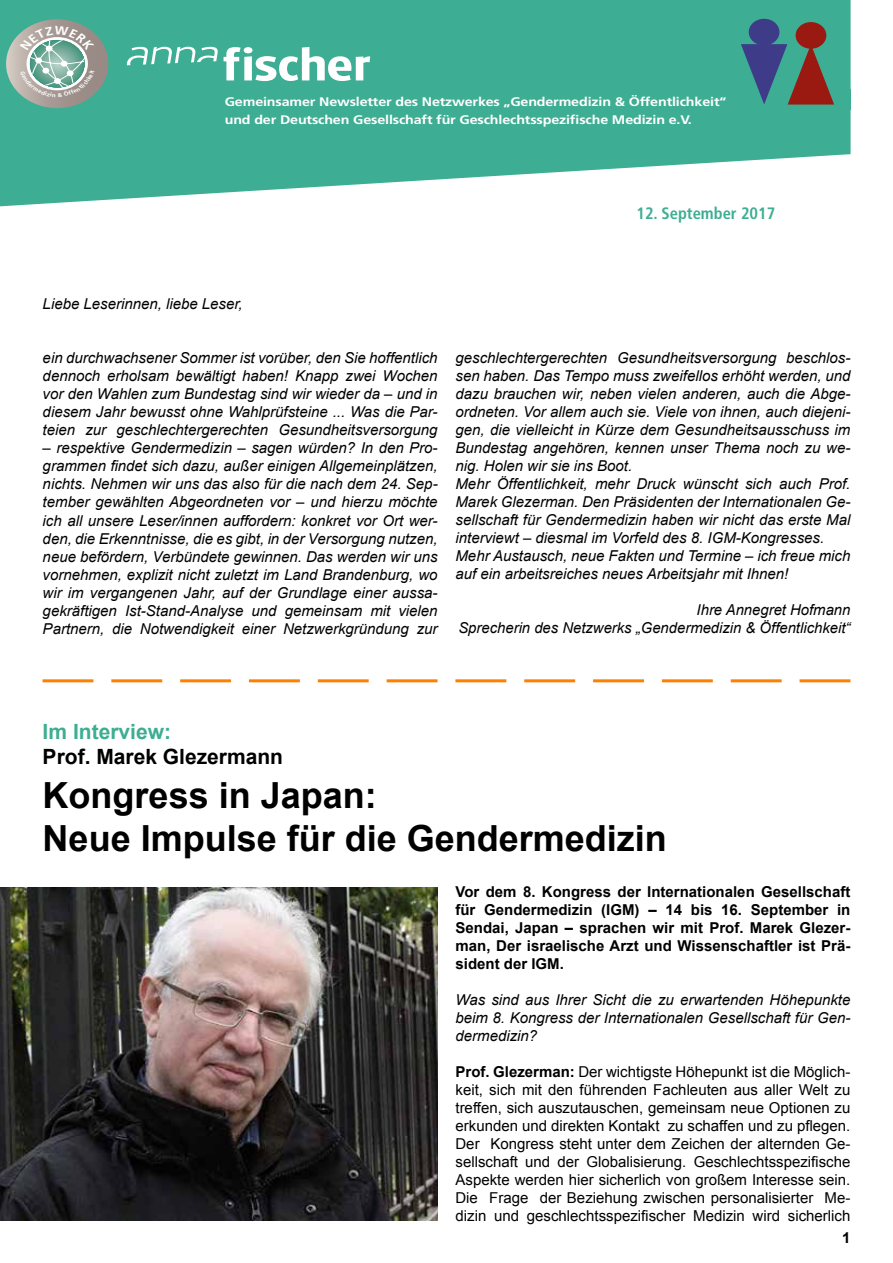
<style>
.page{position:relative;width:893px;height:1263px;background:#fff}
.page>*{position:absolute;margin:0;border:0;box-sizing:border-box;transform-origin:0 0}
.t1{font:700 36px/43.2px "Arial";color:#000}
.t2{font:700 21px "Arial";color:#000}
.t3{font:700 21px "Arial";color:#3dae93}
.t4{font:700 condensed 16.5px "Frutiger";color:#3dae93}
.t5{font:italic 15px/18px "Arial";color:#000;text-align:justify}
.t6{font:15px/18px "Arial";color:#000;text-align:justify}
.t7{font:700 15px/18px "Arial";color:#000;text-align:justify}
.t8{font:700 12.45px/17.9px "Frutiger";letter-spacing:-.01em;color:#fff;scale:1.15 1}
.s1{font-weight:700}
</style>
<div class="page">
<svg style="left:43px;top:679px;width:807px;height:3px"></svg>
<svg style="left:0;top:0;width:851px;height:206px;fill:#3dae93"></svg>
<svg style="left:224px;top:47px;width:146px;height:34px"></svg>
<svg style="left:127px;top:47px;width:91px;height:18px"></svg>
<div style="left:225px;top:96px;width:592px;height:45px;background:#3dae93"></div>
<div style="left:749px;top:19px;width:30px;height:26px;background:#3e3c88;border-radius:50%"></div>
<div style="left:796px;top:22px;width:30px;height:27px;background:#9a1a12;border-radius:50%"></div>
<svg style="left:741px;top:44px;width:108px;height:61px;background:#527272"></svg>
<div style="left:838px;top:89px;width:13px;height:21px;background:#3dae93"></div>
<div style="left:649px;top:176px;width:86px;height:21px;background:#fff"></div>
<img style="left:0;top:888px;width:437px;height:333px">
<svg style="left:6px;top:19px;width:102px;height:89px;background:#8faca0"></svg>
<p class="t8" style="left:225px;top:93px;width:438px">Gemeinsamer Newsletter des Netzwerkes „Gendermedizin &amp; Öffentlichkeit“ und der Deutschen Gesellschaft für Geschlechtsspezifische Medizin e.V.</p>
<p class="t4" style="left:636px;top:203px;width:140px">12. September 2017</p>
<p class="t5" style="left:43px;top:295px;width:202px">Liebe Leserinnen, liebe Leser,</p>
<p class="t5" style="left:43px;top:349px;width:396px">ein durchwachsener Sommer ist vorüber, den Sie hoffentlich dennoch erholsam bewältigt haben! Knapp zwei Wochen vor den Wahlen zum Bundestag sind wir wieder da – und in diesem Jahr bewusst ohne Wahlprüfsteine ... Was die Par&shy;teien zur geschlechtergerechten Gesundheitsversorgung</p>
<p class="t5" style="left:43px;top:439px;width:396px">– respektive Gendermedizin – sagen würden? In den Pro&shy;grammen findet sich dazu, außer einigen Allgemeinplätzen, nichts. Nehmen wir uns das also für die nach dem 24. Sep&shy;tember gewählten Abgeordneten vor – und hierzu möchte ich all unsere Leser/innen auffordern: konkret vor Ort wer&shy;den, die Erkenntnisse, die es gibt, in der Versorgung nutzen, neue befördern, Verbündete gewinnen. Das werden wir uns vornehmen, explizit nicht zuletzt im Land Brandenburg, wo wir im vergangenen Jahr, auf der Grundlage einer aussa&shy;gekräftigen Ist-Stand-Analyse und gemeinsam mit vielen Partnern, die Notwendigkeit einer Netzwerkgründung zur</p>
<p class="t5" style="left:455px;top:349px;width:396px;text-align:left">geschlechtergerechten Gesundheitsversorgung beschlos&shy;sen haben. Das Tempo muss zweifellos erhöht werden, und dazu brauchen wir, neben vielen anderen, auch die Abge&shy;ordneten. Vor allem auch sie. Viele von ihnen, auch diejeni&shy;gen, die vielleicht in Kürze dem Gesundheitsausschuss im Bundestag angehören, kennen unser Thema noch zu we&shy;nig. Holen wir sie ins Boot.<br>Mehr Öffentlichkeit, mehr Druck wünscht sich auch Prof.<br>Marek Glezerman. Den Präsidenten der Internationalen Ge&shy;sellschaft für Gendermedizin haben wir nicht das erste Mal interviewt – diesmal im Vorfeld des 8. IGM-Kongresses.<br>Mehr Austausch, neue Fakten und Termine – ich freue mich auf ein arbeitsreiches neues Arbeitsjahr mit Ihnen!</p>
<p class="t5" style="left:458px;top:601px;width:394px;text-align:right">Ihre Annegret Hofmann<br>Sprecherin des Netzwerks „Gendermedizin &amp; Öffentlichkeit“</p>
<h2 class="t3" style="left:43px;top:718px;width:130px">Im Interview:</h2>
<h2 class="t2" style="left:43px;top:743px;width:242px">Prof. Marek Glezermann</h2>
<h1 class="t1" style="left:43px;top:774px;width:626px">Kongress in Japan:<br>Neue Impulse für die Gendermedizin</h1>
<p class="t7" style="left:455px;top:883px;width:396px">Vor dem 8. Kongress der Internationalen Gesellschaft für Gendermedizin (IGM) – 14 bis 16. September in Sendai, Japan – sprachen wir mit Prof. Marek Glezer&shy;man, Der israelische Arzt und Wissenschaftler ist Prä&shy;sident der IGM.</p>
<p class="t5" style="left:455px;top:990px;width:396px">Was sind aus Ihrer Sicht die zu erwartenden Höhepunkte beim 8. Kongress der Internationalen Gesellschaft für Gen&shy;dermedizin?</p>
<p class="t6" style="left:455px;top:1062px;width:396px"><span class="s1">Prof. Glezerman:</span> Der wichtigste Höhepunkt ist die Möglich&shy;keit, sich mit den führenden Fachleuten aus aller Welt zu treffen, sich auszutauschen, gemeinsam neue Optionen zu erkunden und direkten Kontakt zu schaffen und zu pflegen.<br>Der Kongress steht unter dem Zeichen der alternden Ge&shy;sellschaft und der Globalisierung. Geschlechtsspezifische Aspekte werden hier sicherlich von großem Interesse sein.<br>Die Frage der Beziehung zwischen personalisierter Me&shy;dizin und geschlechtsspezifischer Medizin wird sicherlich</p>
<p class="t7" style="left:842px;top:1229px;width:10px">1</p>
</div>
